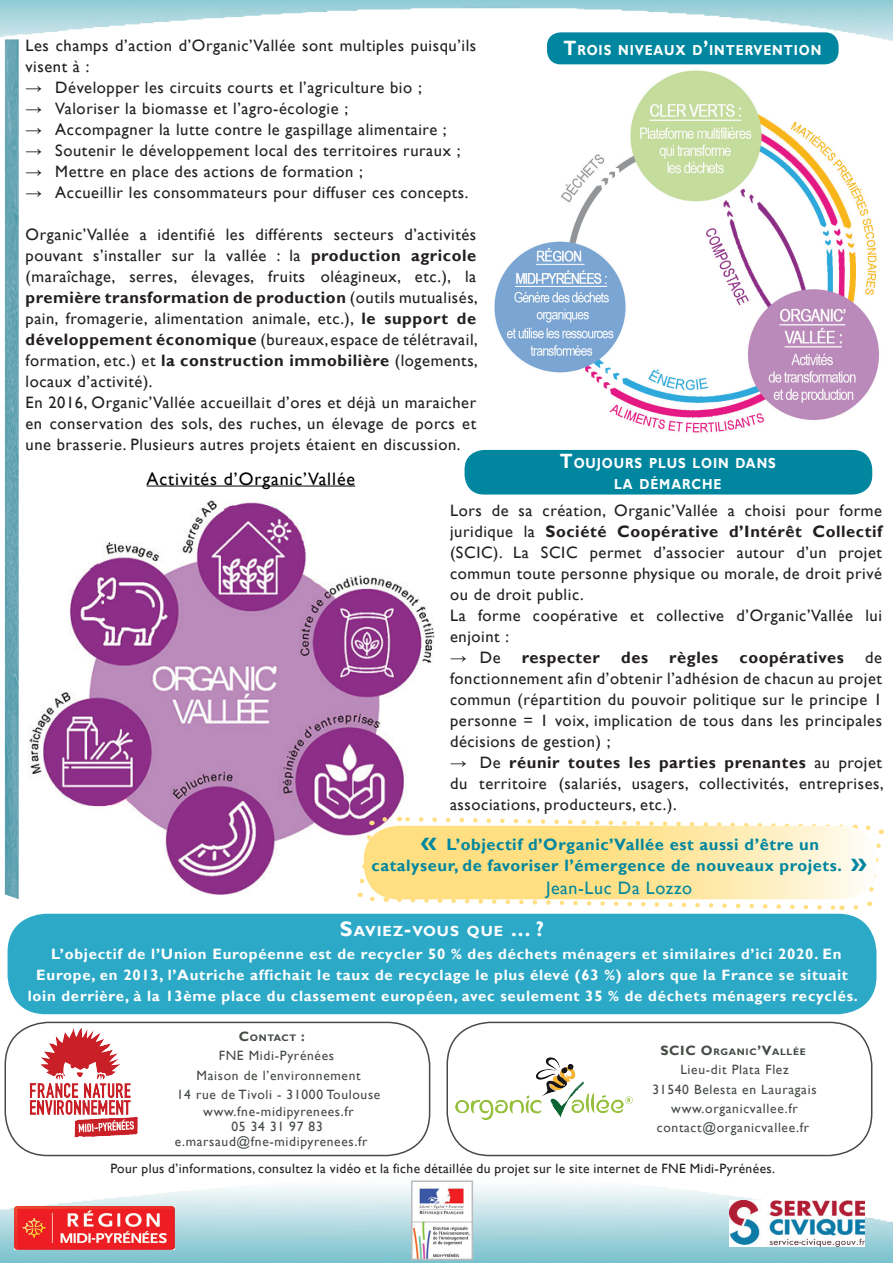
<style>
.page{position:relative;width:893px;height:1263px;background:#fff}
.page>*{position:absolute;margin:0;border:0;box-sizing:border-box;transform-origin:0 0}
.t1{font:18px "Gill Sans";letter-spacing:.05em;color:#000}
.t2{font:18px "Gill Sans";letter-spacing:.035em;color:#00879f}
.t3{font:16.5px/21px "Gill Sans";letter-spacing:.035em;color:#231f20}
.t4{font:700 16.5px/21px "Gill Sans";letter-spacing:.035em;color:#00879f;text-align:center}
.t5{font:700 16.5px "Gill Sans";letter-spacing:.035em;color:#231f20}
.t6{font:700 15px/21px "Gill Sans";letter-spacing:.05em;color:#fff;text-align:center}
.t7{font:700 14.7px "Gill Sans";letter-spacing:.07em;color:#fff}
.t8{font:700 14.55px/21px "Gill Sans";letter-spacing:.07em;color:#fff;text-align:center;scale:.87 1}
.t9{font:13.5px/19.2px "Gill Sans";letter-spacing:.05em;color:#454b45;text-align:center}
.t10{font:13.5px "Gill Sans";letter-spacing:.03em;color:#231f20}
.t11{font:700 9.45px "Gill Sans";letter-spacing:.07em;color:#454b45}
.s1{font-family:"Arial"}
.s2{font-weight:700}
.s3{font-size:20.7px}
.s4{font-size:27px}
.s5{font-size:21px}
.s6{font-size:13.5px}
</style>
<div class="page">
<img style="left:29px;top:500px;width:406px;height:394px">
<img style="left:494px;top:70px;width:385px;height:363px">
<img style="left:0;top:0;width:893px;height:65px">
<div style="left:446px;top:1022px;width:426px;height:134px;border:2px solid #454b45;border-radius:43px"></div>
<img style="left:0;top:1109px;width:893px;height:154px">
<div style="left:8px;top:914px;width:868px;height:100px;background:#2ca9c7;border-radius:38px"></div>
<img style="left:14px;top:1207px;width:161px;height:43px">
<img style="left:729px;top:1200px;width:135px;height:46px">
<div style="left:465px;top:450px;width:407px;height:44px;background:#00879f;border-radius:19px"></div>
<img style="left:4px;top:39px;width:15px;height:860px">
<div style="left:5px;top:1022px;width:425px;height:134px;border:2px solid #454b45;border-radius:43px"></div>
<img style="left:27px;top:1028px;width:111px;height:115px">
<img style="left:414px;top:1183px;width:56px;height:74px">
<div style="left:411px;top:1180px;width:62px;height:80px;border:2px solid #babbbe"></div>
<svg style="left:356px;top:814px;width:528px;height:96px"></svg>
<img style="left:453px;top:1057px;width:181px;height:64px">
<hr style="left:147px;top:486px;width:208px;height:1px;background:#000">
<div style="left:547px;top:32px;width:292px;height:32px;background:#00879f;border-radius:13px"></div>
<p class="t3" style="left:26px;top:35px;width:452px">Les champs d’action d’Organic’Vallée sont multiples puisqu’ils visent à :</p>
<p class="t3" style="left:26px;top:77px;width:398px"><span class="s1">→</span> Développer les circuits courts et l’agriculture bio ;</p>
<p class="t3" style="left:26px;top:98px;width:324px"><span class="s1">→</span> Valoriser la biomasse et l’agro-écologie ;</p>
<p class="t3" style="left:26px;top:119px;width:423px"><span class="s1">→</span> Accompagner la lutte contre le gaspillage alimentaire ;</p>
<p class="t3" style="left:26px;top:140px;width:436px"><span class="s1">→</span> Soutenir le développement local des territoires ruraux ;</p>
<p class="t3" style="left:26px;top:161px;width:339px"><span class="s1">→</span> Mettre en place des actions de formation ;</p>
<p class="t3" style="left:26px;top:182px;width:444px"><span class="s1">→</span> Accueillir les consommateurs pour diffuser ces concepts.</p>
<p class="t3" style="left:26px;top:224px;width:454px">Organic’Vallée a identifié les différents secteurs d’activités pouvant s’installer sur la vallée : la <span class="s2">production agricole </span>(maraîchage, serres, élevages, fruits oléagineux, etc.), la <span class="s2">première transformation de production</span> (outils mutualisés, pain, fromagerie, alimentation animale, etc.), <span class="s2">le support de développement économique</span> (bureaux, espace de télétravail, formation, etc.) et <span class="s2">la construction immobilière</span> (logements, locaux d’activité).<br>En 2016, Organic’Vallée accueillait d’ores et déjà un maraicher en conservation des sols, des ruches, un élevage de porcs et une brasserie. Plusieurs autres projets étaient en discussion.</p>
<p class="t1" style="left:147px;top:468px;width:210px">Activités d’Organic’Vallée</p>
<p class="t8" style="left:564px;top:40px;width:298px"><span class="s3">T</span>ROIS NIVEAUX D<span class="s3">’</span>INTERVENTION</p>
<p class="t8" style="left:560px;top:453px;width:250px"><span class="s3">T</span>OUJOURS PLUS LOIN DANS<br>LA DÉMARCHE</p>
<p class="t3" style="left:450px;top:501px;width:434px">Lors de sa création, Organic’Vallée a choisi pour forme juridique la <span class="s2">Société Coopérative d’Intérêt Collectif </span>(SCIC). La SCIC permet d’associer autour d’un projet commun toute personne physique ou morale, de droit privé ou de droit public.<br>La forme coopérative et collective d’Organic’Vallée lui enjoint :</p>
<p class="t3" style="left:450px;top:648px;width:52px"><span class="s1">→</span> De</p>
<p class="t5" style="left:522px;top:648px;width:80px">respecter</p>
<p class="t5" style="left:621px;top:648px;width:28px">des</p>
<p class="t5" style="left:669px;top:648px;width:50px">règles</p>
<p class="t5" style="left:739px;top:648px;width:106px">coopératives</p>
<p class="t3" style="left:450px;top:648px;width:434px;text-align:justify;text-indent:415px">de fonctionnement afin d’obtenir l’adhésion de chacun au projet commun (répartition du pouvoir politique sur le principe 1 personne = 1 voix, implication de tous dans les principales décisions de gestion) ;</p>
<p class="t3" style="left:450px;top:753px;width:435px;text-align:justify"><span class="s1">→</span> De <span class="s2">réunir toutes les parties prenantes</span> au projet du territoire (salariés, usagers, collectivités, entreprises, associations, producteurs, etc.).</p>
<p class="t4" style="left:371px;top:834px;width:497px"><span class="s4">«</span> L’objectif d’Organic’Vallée est aussi d’être un<br>catalyseur, de favoriser l’émergence de nouveaux projets. <span class="s4">»</span></p>
<p class="t2" style="left:546px;top:877px;width:147px">Jean-Luc Da Lozzo</p>
<p class="t7" style="left:340px;top:922px;width:206px"><span class="s5">S</span>AVIEZ<span class="s5">-</span>VOUS QUE <span class="s5">... ?</span></p>
<p class="t6" style="left:28px;top:944px;width:832px">L’objectif de l’Union Européenne est de recycler 50 % des déchets ménagers et similaires d’ici 2020. En<br>Europe, en 2013, l’Autriche affichait le taux de recyclage le plus élevé (63 %) alors que la France se situait loin derrière, à la 13ème place du classement européen, avec seulement 35 % de déchets ménagers recyclés.</p>
<p class="t11" style="left:239px;top:1032px;width:68px"><span class="s6">C</span>ONTACT <span class="s6">:</span></p>
<p class="t9" style="left:177px;top:1046px;width:205px">FNE Midi-Pyrénées<br>Maison de l’environnement<br>14 rue de Tivoli - 31000 Toulouse</p>
<p class="t9" style="left:203px;top:1102px;width:152px">www.fne-midipyrenees.fr</p>
<p class="t9" style="left:231px;top:1117px;width:93px">05 34 31 97 83</p>
<p class="t9" style="left:175px;top:1132px;width:194px">e.marsaud@fne-midipyrenees.fr</p>
<p class="t11" style="left:660px;top:1046px;width:147px"><span class="s6">SCIC</span> <span class="s6">O</span>RGANIC<span class="s6">’V</span>ALLÉE</p>
<p class="t9" style="left:653px;top:1060px;width:165px">Lieu-dit Plata Flez<br>31540 Belesta en Lauragais www.organicvallee.fr contact@organicvallee.fr</p>
<p class="t10" style="left:110px;top:1160px;width:666px">Pour plus d’informations, consultez la vidéo et la fiche détaillée du projet sur le site internet de FNE Midi-Pyrénées.</p>
</div>
